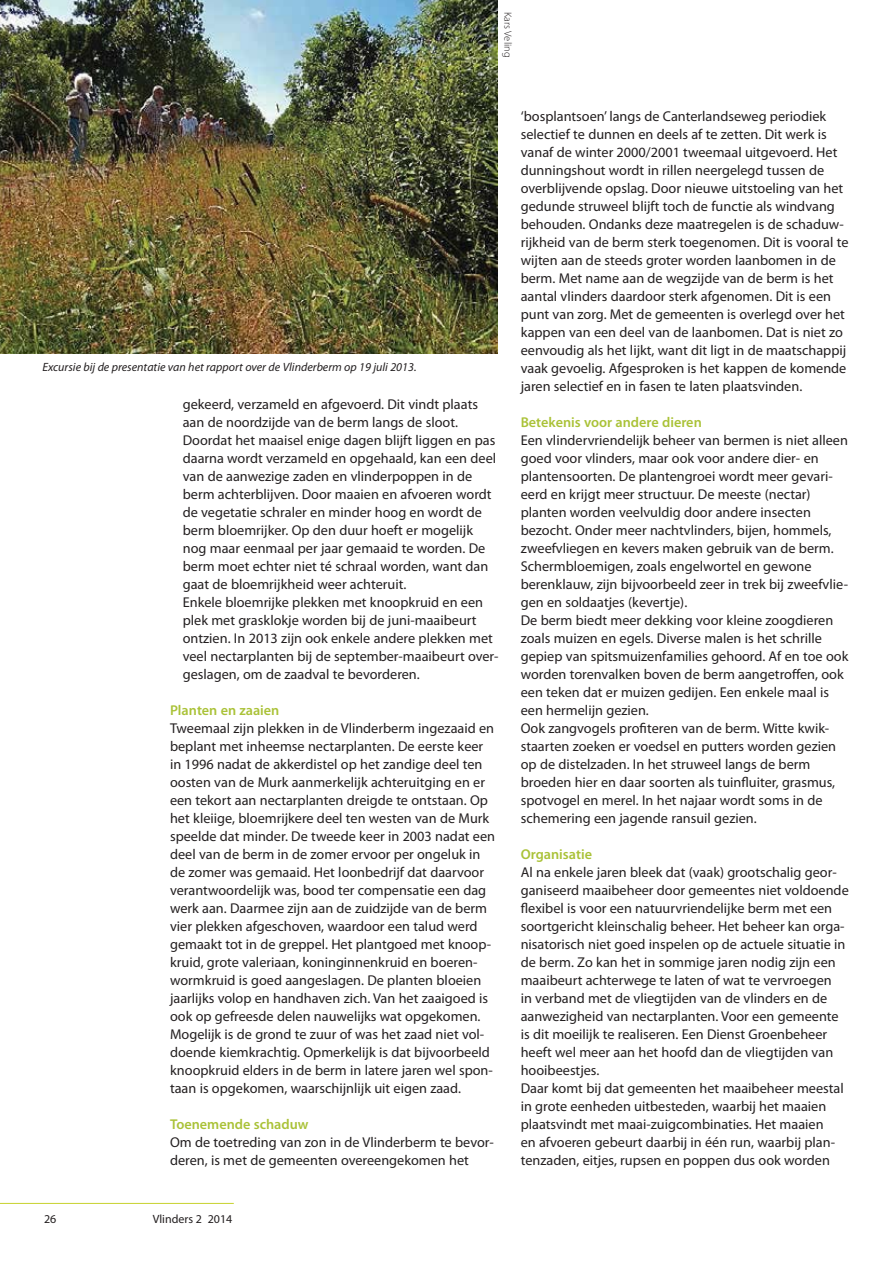
<style>
.page{position:relative;width:893px;height:1263px;background:#fff}
.page>*{position:absolute;margin:0;border:0;box-sizing:border-box;transform-origin:0 0}
.t1{font:14.25px/18px "Myriad Pro";color:#231f20}
.t2{font:600 14.25px "Myriad Pro";color:#aac238}
.t3{font:italic 12px "Myriad Pro";color:#231f20}
.t4{font:12px "Myriad Pro";color:#231f20}
.t5{font:300 10.5px "Myriad Pro";color:#231f20}
</style>
<div class="page">
<hr style="left:0;top:1203px;width:234px;height:1px;background:#c7d22d">
<img style="left:0;top:0;width:497px;height:353px">
<p class="t5" style="left:512px;top:12px;width:47px;rotate:90deg">Kars Veling</p>
<p class="t3" style="left:43px;top:362px;width:375px">Excursie bij de presentatie van het rapport over de Vlinderberm op 19 juli 2013.</p>
<p class="t1" style="left:183px;top:396px;width:317px">gekeerd, verzameld en afgevoerd. Dit vindt plaats aan de noordzijde van de berm langs de sloot.<br>Doordat het maaisel enige dagen blijft liggen en pas daarna wordt verzameld en opgehaald, kan een deel van de aanwezige zaden en vlinderpoppen in de berm achterblijven. Door maaien en afvoeren wordt de vegetatie schraler en minder hoog en wordt de berm bloemrijker. Op den duur hoeft er mogelijk nog maar eenmaal per jaar gemaaid te worden. De berm moet echter niet té schraal worden, want dan gaat de bloemrijkheid weer achteruit.<br>Enkele bloemrijke plekken met knoopkruid en een plek met grasklokje worden bij de juni-maaibeurt ontzien. In 2013 zijn ook enkele andere plekken met veel nectarplanten bij de september-maaibeurt over&shy;geslagen, om de zaadval te bevorderen.</p>
<p class="t2" style="left:170px;top:705px;width:111px">Planten en zaaien</p>
<p class="t1" style="left:170px;top:720px;width:327px">Tweemaal zijn plekken in de Vlinderberm ingezaaid en beplant met inheemse nectarplanten. De eerste keer in 1996 nadat de akkerdistel op het zandige deel ten oosten van de Murk aanmerkelijk achteruitging en er een tekort aan nectarplanten dreigde te ontstaan. Op het kleiige, bloemrijkere deel ten westen van de Murk speelde dat minder. De tweede keer in 2003 nadat een deel van de berm in de zomer ervoor per ongeluk in de zomer was gemaaid. Het loonbedrijf dat daarvoor verantwoordelijk was, bood ter compensatie een dag werk aan. Daarmee zijn aan de zuidzijde van de berm vier plekken afgeschoven, waardoor een talud werd gemaakt tot in de greppel. Het plantgoed met knoop&shy;kruid, grote valeriaan, koninginnenkruid en boeren&shy;wormkruid is goed aangeslagen. De planten bloeien jaarlijks volop en handhaven zich. Van het zaaigoed is ook op gefreesde delen nauwelijks wat opgekomen.<br>Mogelijk is de grond te zuur of was het zaad niet vol&shy;doende kiemkrachtig. Opmerkelijk is dat bijvoorbeeld knoopkruid elders in de berm in latere jaren wel spon&shy;taan is opgekomen, waarschijnlijk uit eigen zaad.</p>
<p class="t2" style="left:170px;top:1119px;width:140px">Toenemende schaduw</p>
<p class="t1" style="left:170px;top:1134px;width:325px">Om de toetreding van zon in de Vlinderberm te bevor&shy;deren, is met de gemeenten overeengekomen het</p>
<p class="t4" style="left:44px;top:1214px;width:14px">26</p>
<p class="t4" style="left:153px;top:1214px;width:81px">Vlinders 2 2014</p>
<p class="t1" style="left:521px;top:108px;width:329px">‘bosplantsoen’ langs de Canterlandseweg periodiek selectief te dunnen en deels af te zetten. Dit werk is vanaf de winter 2000/2001 tweemaal uitgevoerd. Het dunningshout wordt in rillen neergelegd tussen de overblijvende opslag. Door nieuwe uitstoeling van het gedunde struweel blijft toch de functie als windvang behouden. Ondanks deze maatregelen is de schaduw&shy;rijkheid van de berm sterk toegenomen. Dit is vooral te wijten aan de steeds groter worden laanbomen in de berm. Met name aan de wegzijde van de berm is het aantal vlinders daardoor sterk afgenomen. Dit is een punt van zorg. Met de gemeenten is overlegd over het kappen van een deel van de laanbomen. Dat is niet zo eenvoudig als het lijkt, want dit ligt in de maatschappij vaak gevoelig. Afgesproken is het kappen de komende jaren selectief en in fasen te laten plaatsvinden.</p>
<p class="t2" style="left:521px;top:417px;width:183px">Betekenis voor andere dieren</p>
<p class="t1" style="left:521px;top:432px;width:329px">Een vlindervriendelijk beheer van bermen is niet alleen goed voor vlinders, maar ook voor andere dier- en plantensoorten. De plantengroei wordt meer gevari&shy;eerd en krijgt meer structuur. De meeste (nectar) planten worden veelvuldig door andere insecten bezocht. Onder meer nachtvlinders, bijen, hommels, zweefvliegen en kevers maken gebruik van de berm.<br>Schermbloemigen, zoals engelwortel en gewone berenklauw, zijn bijvoorbeeld zeer in trek bij zweefvlie&shy;gen en soldaatjes (kevertje).<br>De berm biedt meer dekking voor kleine zoogdieren zoals muizen en egels. Diverse malen is het schrille gepiep van spitsmuizenfamilies gehoord. Af en toe ook worden torenvalken boven de berm aangetroffen, ook een teken dat er muizen gedijen. Een enkele maal is een hermelijn gezien.<br>Ook zangvogels profiteren van de berm. Witte kwik&shy;staarten zoeken er voedsel en putters worden gezien op de distelzaden. In het struweel langs de berm broeden hier en daar soorten als tuinfluiter, grasmus, spotvogel en merel. In het najaar wordt soms in de schemering een jagende ransuil gezien.</p>
<p class="t2" style="left:521px;top:849px;width:73px">Organisatie</p>
<p class="t1" style="left:521px;top:864px;width:330px">Al na enkele jaren bleek dat (vaak) grootschalig geor&shy;ganiseerd maaibeheer door gemeentes niet voldoende flexibel is voor een natuurvriendelijke berm met een soortgericht kleinschalig beheer. Het beheer kan orga&shy;nisatorisch niet goed inspelen op de actuele situatie in de berm. Zo kan het in sommige jaren nodig zijn een maaibeurt achterwege te laten of wat te vervroegen<br>in verband met de vliegtijden van de vlinders en de aanwezigheid van nectarplanten. Voor een gemeente is dit moeilijk te realiseren. Een Dienst Groenbeheer heeft wel meer aan het hoofd dan de vliegtijden van hooibeestjes.<br>Daar komt bij dat gemeenten het maaibeheer meestal in grote eenheden uitbesteden, waarbij het maaien plaatsvindt met maai-zuigcombinaties. Het maaien<br>en afvoeren gebeurt daarbij in één run, waarbij plan&shy;tenzaden, eitjes, rupsen en poppen dus ook worden</p>
</div>
